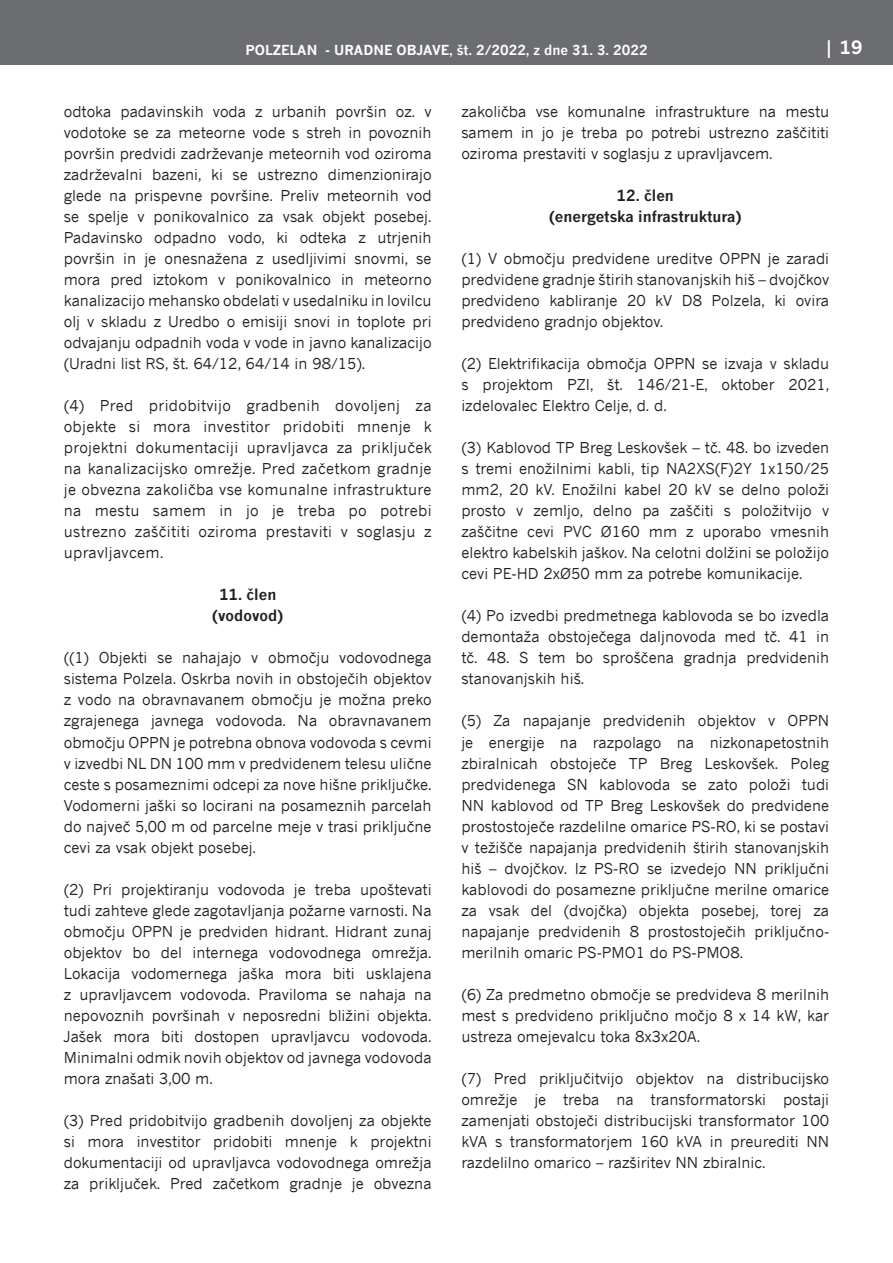
<style>
.page{position:relative;width:893px;height:1263px;background:#fff}
.page>*{position:absolute;margin:0;border:0;box-sizing:border-box;transform-origin:0 0}
.t1{font:700 18px "News Gothic";color:#fff}
.t2{font:15px/21px "News Gothic";color:#231f20;text-align:justify}
.t3{font:700 15px/21px "News Gothic";color:#231f20;text-align:center}
.t4{font:700 13.5px "News Gothic";color:#fff}
</style>
<div class="page">
<div style="left:0;top:0;width:893px;height:64px;background:#6c6d70"></div>
<p class="t4" style="left:245px;top:39px;width:404px">POLZELAN - URADNE OBJAVE, št. 2/2022, z dne 31. 3. 2022</p>
<p class="t1" style="left:824px;top:33px;width:40px">| 19</p>
<p class="t2" style="left:64px;top:101px;width:369px">odtoka padavinskih voda z urbanih površin oz. v vodotoke se za meteorne vode s streh in povoznih površin predvidi zadrževanje meteornih vod oziroma zadrževalni bazeni, ki se ustrezno dimenzionirajo glede na prispevne površine. Preliv meteornih vod se spelje v ponikovalnico za vsak objekt posebej.<br>Padavinsko odpadno vodo, ki odteka z utrjenih površin in je onesnažena z usedljivimi snovmi, se mora pred iztokom v ponikovalnico in meteorno kanalizacijo mehansko obdelati v usedalniku in lovilcu olj v skladu z Uredbo o emisiji snovi in toplote pri odvajanju odpadnih voda v vode in javno kanalizacijo (Uradni list RS, št. 64/12, 64/14 in 98/15).</p>
<p class="t2" style="left:64px;top:395px;width:369px">(4) Pred pridobitvijo gradbenih dovoljenj za objekte si mora investitor pridobiti mnenje k projektni dokumentaciji upravljavca za priključek na kanalizacijsko omrežje. Pred začetkom gradnje je obvezna zakoličba vse komunalne infrastrukture na mestu samem in jo je treba po potrebi ustrezno zaščititi oziroma prestaviti v soglasju z upravljavcem.</p>
<p class="t3" style="left:212px;top:583px;width:72px">11. člen (vodovod)</p>
<p class="t2" style="left:64px;top:647px;width:369px">((1) Objekti se nahajajo v območju vodovodnega sistema Polzela. Oskrba novih in obstoječih objektov z vodo na obravnavanem območju je možna preko zgrajenega javnega vodovoda. Na obravnavanem območju OPPN je potrebna obnova vodovoda s cevmi v izvedbi NL DN 100 mm v predvidenem telesu ulične ceste s posameznimi odcepi za nove hišne priključke.<br>Vodomerni jaški so locirani na posameznih parcelah do največ 5,00 m od parcelne meje v trasi priključne cevi za vsak objekt posebej.</p>
<p class="t2" style="left:64px;top:878px;width:369px">(2) Pri projektiranju vodovoda je treba upoštevati tudi zahteve glede zagotavljanja požarne varnosti. Na območju OPPN je predviden hidrant. Hidrant zunaj objektov bo del internega vodovodnega omrežja.<br>Lokacija vodomernega jaška mora biti usklajena z upravljavcem vodovoda. Praviloma se nahaja na nepovoznih površinah v neposredni bližini objekta.<br>Jašek mora biti dostopen upravljavcu vodovoda.<br>Minimalni odmik novih objektov od javnega vodovoda mora znašati 3,00 m.</p>
<p class="t2" style="left:64px;top:1109px;width:369px">(3) Pred pridobitvijo gradbenih dovoljenj za objekte si mora investitor pridobiti mnenje k projektni dokumentaciji od upravljavca vodovodnega omrežja za priključek. Pred začetkom gradnje je obvezna</p>
<p class="t2" style="left:461px;top:101px;width:369px">zakoličba vse komunalne infrastrukture na mestu samem in jo je treba po potrebi ustrezno zaščititi oziroma prestaviti v soglasju z upravljavcem.</p>
<p class="t3" style="left:549px;top:184px;width:194px">12. člen<br>(energetska infrastruktura)</p>
<p class="t2" style="left:461px;top:248px;width:369px">(1) V območju predvidene ureditve OPPN je zaradi predvidene gradnje štirih stanovanjskih hiš – dvojčkov predvideno kabliranje 20 kV D8 Polzela, ki ovira predvideno gradnjo objektov.</p>
<p class="t2" style="left:461px;top:353px;width:369px">(2) Elektrifikacija območja OPPN se izvaja v skladu s projektom PZI, št. 146/21-E, oktober 2021, izdelovalec Elektro Celje, d. d.</p>
<p class="t2" style="left:461px;top:437px;width:369px">(3) Kablovod TP Breg Leskovšek – tč. 48. bo izveden s tremi enožilnimi kabli, tip NA2XS(F)2Y 1x150/25 mm2, 20 kV. Enožilni kabel 20 kV se delno položi prosto v zemljo, delno pa zaščiti s položitvijo v zaščitne cevi PVC Ø160 mm z uporabo vmesnih elektro kabelskih jaškov. Na celotni dolžini se položijo cevi PE-HD 2xØ50 mm za potrebe komunikacije.</p>
<p class="t2" style="left:461px;top:605px;width:369px">(4) Po izvedbi predmetnega kablovoda se bo izvedla demontaža obstoječega daljnovoda med tč. 41 in tč. 48. S tem bo sproščena gradnja predvidenih stanovanjskih hiš.</p>
<p class="t2" style="left:461px;top:710px;width:369px">(5) Za napajanje predvidenih objektov v OPPN je energije na razpolago na nizkonapetostnih zbiralnicah obstoječe TP Breg Leskovšek. Poleg predvidenega SN kablovoda se zato položi tudi NN kablovod od TP Breg Leskovšek do predvidene prostostoječe razdelilne omarice PS-RO, ki se postavi v težišče napajanja predvidenih štirih stanovanjskih hiš – dvojčkov. Iz PS-RO se izvedejo NN priključni kablovodi do posamezne priključne merilne omarice za vsak del (dvojčka) objekta posebej, torej za napajanje predvidenih 8 prostostoječih priključno&shy;merilnih omaric PS-PMO1 do PS-PMO8.</p>
<p class="t2" style="left:461px;top:983px;width:369px">(6) Za predmetno območje se predvideva 8 merilnih mest s predvideno priključno močjo 8 x 14 kW, kar ustreza omejevalcu toka 8x3x20A.</p>
<p class="t2" style="left:461px;top:1067px;width:369px">(7) Pred priključitvijo objektov na distribucijsko omrežje je treba na transformatorski postaji zamenjati obstoječi distribucijski transformator 100 kVA s transformatorjem 160 kVA in preurediti NN razdelilno omarico – razširitev NN zbiralnic.</p>
</div>
